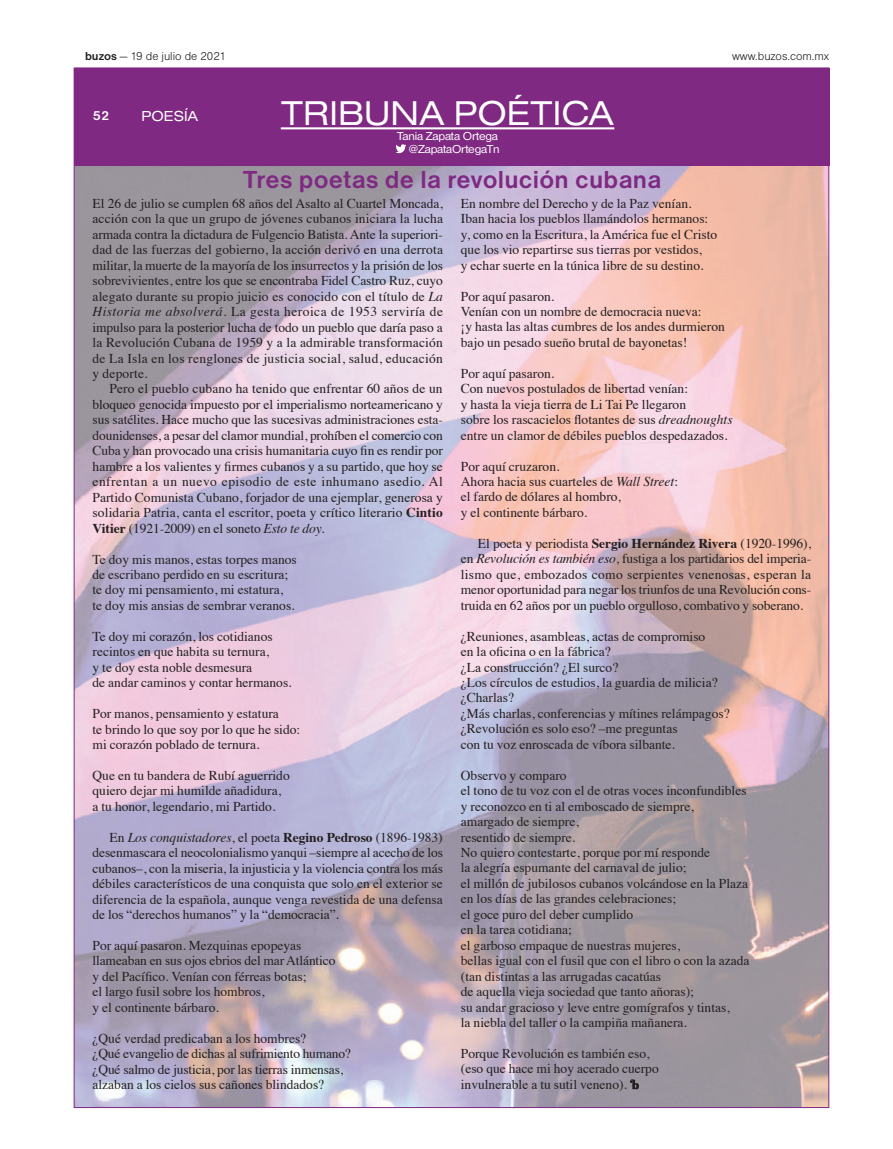
<style>
.page{position:relative;width:893px;height:1149px;background:#fff}
.page>*{position:absolute;margin:0;border:0;box-sizing:border-box;transform-origin:0 0}
.t1{font:35.55px "Nimbus San D Regu Exte";color:#fff}
.t2{font:700 25.5px "Nimbus Sans DOT";letter-spacing:.01em;color:#7f2982}
.t3{font:15px "Nimbus San D Regu Exte";color:#fff}
.t4{font:13.5px/15.5px "Times";color:#231f20}
.t5{font:700 13.5px "Nimbus Sans DOT";color:#fff}
.t6{font:12px "Nimbus Sans DOT Ligh";color:#231f20}
.t7{font:12px/13.5px "Nimbus Sans DOT";letter-spacing:-.02em;color:#fff;text-align:right;scale:1.06 1}
.s1{font-family:"Nimbus Sans DOT";font-weight:700}
.s2{font-style:italic}
.s3{font-weight:700}
</style>
<div class="page">
<img style="left:76px;top:166px;width:751px;height:939px">
<div style="left:74px;top:69px;width:755px;height:97px;background:#7f2982"></div>
<svg style="left:395px;top:144px;width:11px;height:9px"></svg>
<hr style="left:281px;top:127px;width:333px;height:2px;background:#fff">
<svg style="left:630px;top:1078px;width:9px;height:10px"></svg>
<p class="t6" style="left:85px;top:50px;width:142px"><span class="s1">buzos</span> — 19 de julio de 2021</p>
<p class="t5" style="left:93px;top:107px;width:18px">52</p>
<p class="t3" style="left:141px;top:107px;width:59px">POESÍA</p>
<h1 class="t1" style="left:281px;top:93px;width:335px">TRIBUNA POÉTICA</h1>
<p class="t7" style="left:397px;top:129px;width:98px">Tania Zapata Ortega @ZapataOrtegaTn</p>
<p class="t6" style="left:732px;top:50px;width:99px">www.buzos.com.mx</p>
<h2 class="t2" style="left:243px;top:165px;width:420px">Tres poetas de la revolución cubana</h2>
<p class="t4" style="left:93px;top:194px;width:352px;text-align:justify">El 26 de julio se cumplen 68 años del Asalto al Cuartel Moncada, acción con la que un grupo de jóvenes cubanos iniciara la lucha armada contra la dictadura de Fulgencio Batista. Ante la superiori&shy;dad de las fuerzas del gobierno, la acción derivó en una derrota militar, la muerte de la mayoría de los insurrectos y la prisión de los sobrevivientes, entre los que se encontraba Fidel Castro Ruz, cuyo alegato durante su propio juicio es conocido con el título de <span class="s2">La Historia me absolverá</span>. La gesta heroica de 1953 serviría de impulso para la posterior lucha de todo un pueblo que daría paso a la Revolución Cubana de 1959 y a la admirable transformación de La Isla en los renglones de justicia social, salud, educación y deporte.</p>
<p class="t4" style="left:93px;top:380px;width:352px;text-align:justify;text-indent:17px">Pero el pueblo cubano ha tenido que enfrentar 60 años de un bloqueo genocida impuesto por el imperialismo norteamericano y sus satélites. Hace mucho que las sucesivas administraciones esta&shy;dounidenses, a pesar del clamor mundial, prohíben el comercio con Cuba y han provocado una crisis humanitaria cuyo fin es rendir por hambre a los valientes y firmes cubanos y a su partido, que hoy se enfrentan a un nuevo episodio de este inhumano asedio. Al Partido Comunista Cubano, forjador de una ejemplar, generosa y solidaria Patria, canta el escritor, poeta y crítico literario <span class="s3">Cintio Vitier</span> (1921-2009) en el soneto <span class="s2">Esto te doy.</span></p>
<p class="t4" style="left:93px;top:550px;width:206px">Te doy mis manos, estas torpes manos de escribano perdido en su escritura; te doy mi pensamiento, mi estatura,<br>te doy mis ansias de sembrar veranos.</p>
<p class="t4" style="left:93px;top:627px;width:201px">Te doy mi corazón, los cotidianos recintos en que habita su ternura,<br>y te doy esta noble desmesura<br>de andar caminos y contar hermanos.</p>
<p class="t4" style="left:93px;top:704px;width:209px">Por manos, pensamiento y estatura<br>te brindo lo que soy por lo que he sido: mi corazón poblado de ternura.</p>
<p class="t4" style="left:93px;top:766px;width:199px">Que en tu bandera de Rubí aguerrido quiero dejar mi humilde añadidura, a tu honor, legendario, mi Partido.</p>
<p class="t4" style="left:93px;top:828px;width:352px;text-align:justify;text-indent:17px">En <span class="s2">Los conquistadores</span>, el poeta <span class="s3">Regino Pedroso</span> (1896-1983) desenmascara el neocolonialismo yanqui –siempre al acecho de los cubanos–, con la miseria, la injusticia y la violencia contra los más débiles característicos de una conquista que solo en el exterior se diferencia de la española, aunque venga revestida de una defensa de los “derechos humanos” y la “democracia”.</p>
<p class="t4" style="left:93px;top:936px;width:244px">Por aquí pasaron. Mezquinas epopeyas llameaban en sus ojos ebrios del mar Atlántico y del Pacífico. Venían con férreas botas;<br>el largo fusil sobre los hombros,<br>y el continente bárbaro.</p>
<p class="t4" style="left:93px;top:1028px;width:260px">¿Qué verdad predicaban a los hombres?<br>¿Qué evangelio de dichas al sufrimiento humano? ¿Qué salmo de justicia, por las tierras inmensas, alzaban a los cielos sus cañones blindados?</p>
<p class="t4" style="left:461px;top:194px;width:258px">En nombre del Derecho y de la Paz venían.<br>Iban hacia los pueblos llamándolos hermanos: y, como en la Escritura, la América fue el Cristo que los vio repartirse sus tierras por vestidos,<br>y echar suerte en la túnica libre de su destino.</p>
<p class="t4" style="left:461px;top:287px;width:265px">Por aquí pasaron.<br>Venían con un nombre de democracia nueva:<br>¡y hasta las altas cumbres de los andes durmieron bajo un pesado sueño brutal de bayonetas!</p>
<p class="t4" style="left:461px;top:364px;width:273px">Por aquí pasaron.<br>Con nuevos postulados de libertad venían:<br>y hasta la vieja tierra de Li Tai Pe llegaron<br>sobre los rascacielos flotantes de sus <span class="s2">dreadnoughts </span>entre un clamor de débiles pueblos despedazados.</p>
<p class="t4" style="left:461px;top:457px;width:219px">Por aquí cruzaron.<br>Ahora hacia sus cuarteles de <span class="s2">Wall Street</span>: el fardo de dólares al hombro,<br>y el continente bárbaro.</p>
<p class="t4" style="left:461px;top:534px;width:352px;text-align:justify;text-indent:17px">El poeta y periodista <span class="s3">Sergio Hernández Rivera</span> (1920-1996), en <span class="s2">Revolución es también eso</span>, fustiga a los partidarios del imperia&shy;lismo que, embozados como serpientes venenosas, esperan la menor oportunidad para negar los triunfos de una Revolución cons&shy;truida en 62 años por un pueblo orgulloso, combativo y soberano.</p>
<p class="t4" style="left:461px;top:627px;width:270px">¿Reuniones, asambleas, actas de compromiso<br>en la oficina o en la fábrica?<br>¿La construcción? ¿El surco?<br>¿Los círculos de estudios, la guardia de milicia? ¿Charlas?<br>¿Más charlas, conferencias y mítines relámpagos? ¿Revolución es solo eso? –me preguntas<br>con tu voz enroscada de víbora silbante.</p>
<p class="t4" style="left:461px;top:766px;width:290px">Observo y comparo<br>el tono de tu voz con el de otras voces inconfundibles y reconozco en ti al emboscado de siempre, amargado de siempre,<br>resentido de siempre.<br>No quiero contestarte, porque por mí responde<br>la alegría espumante del carnaval de julio;<br>el millón de jubilosos cubanos volcándose en la Plaza en los días de las grandes celebraciones;<br>el goce puro del deber cumplido<br>en la tarea cotidiana;<br>el garboso empaque de nuestras mujeres,<br>bellas igual con el fusil que con el libro o con la azada (tan distintas a las arrugadas cacatúas<br>de aquella vieja sociedad que tanto añoras);<br>su andar gracioso y leve entre gomígrafos y tintas,<br>la niebla del taller o la campiña mañanera.</p>
<p class="t4" style="left:461px;top:1044px;width:199px">Porque Revolución es también eso, (eso que hace mi hoy acerado cuerpo invulnerable a tu sutil veneno).</p>
</div>
